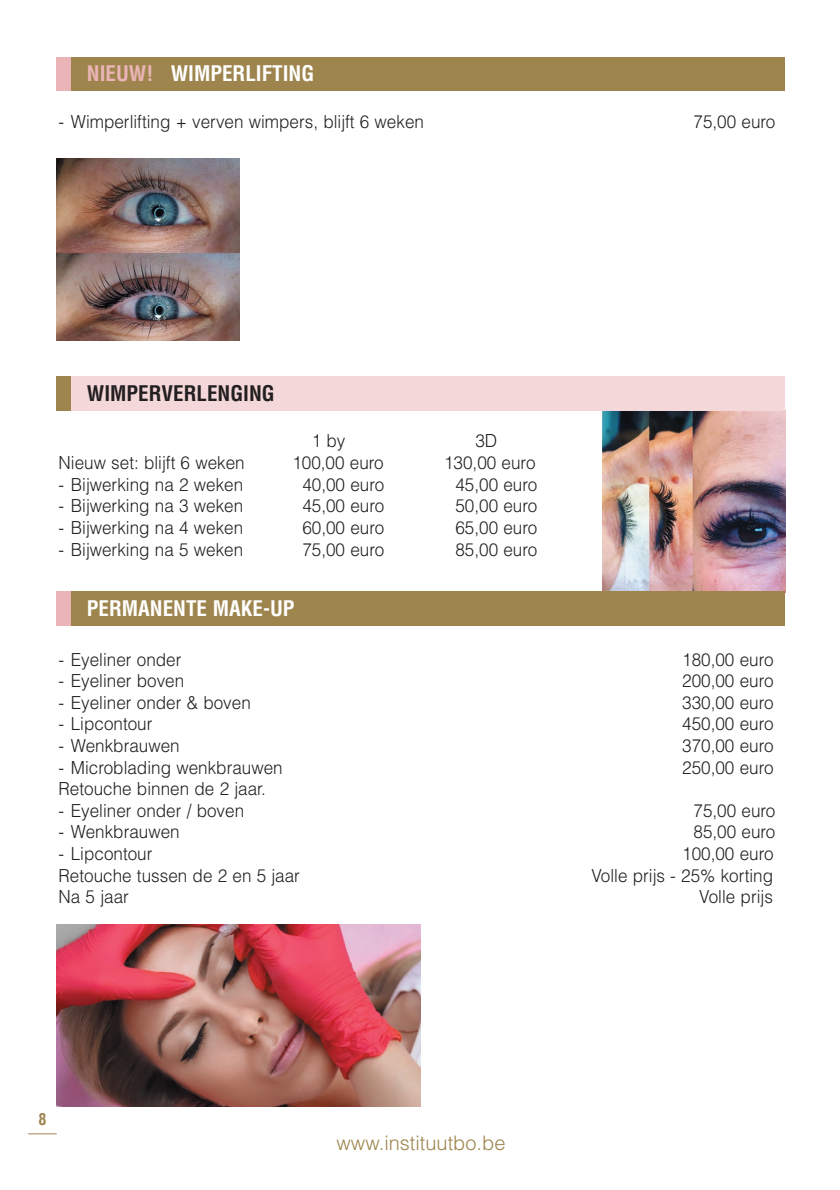
<style>
.page{position:relative;width:840px;height:1190px;background:#fff}
.page>*{position:absolute;margin:0;border:0;box-sizing:border-box;transform-origin:0 0}
.t1{font:700 condensed 21px "Helvetica";color:#fff}
.t2{font:700 condensed 21px "Helvetica";color:#231f20}
.t3{font:300 20px "Helvetica";color:#9e854e}
.t4{font:300 18px "Helvetica";color:#231f20;scale:.95 1}
.t5{font:700 condensed 16px "Helvetica";color:#9e854e}
.s1{color:#ebb5b8}
</style>
<div class="page">
<div style="left:57px;top:57px;width:728px;height:34px;background:#9e854e"></div>
<div style="left:57px;top:57px;width:14px;height:34px;background:#ebb5b8"></div>
<img style="left:603px;top:410px;width:182px;height:182px">
<img style="left:57px;top:924px;width:364px;height:183px">
<img style="left:57px;top:158px;width:182px;height:182px">
<div style="left:57px;top:376px;width:728px;height:34px;background:#f4d7d8"></div>
<div style="left:57px;top:376px;width:14px;height:34px;background:#9e854e"></div>
<div style="left:57px;top:592px;width:728px;height:34px;background:#9e854e"></div>
<div style="left:57px;top:592px;width:14px;height:34px;background:#ebb5b8"></div>
<svg style="left:28px;top:1134px;width:29px;height:1px"></svg>
<p class="t1" style="left:87px;top:65px;width:229px"><span class="s1">NIEUW!</span> WIMPERLIFTING</p>
<p class="t4" style="left:59px;top:115px;width:386px">- Wimperlifting + verven wimpers, blijft 6 weken</p>
<p class="t4" style="left:694px;top:115px;width:88px">75,00 euro</p>
<p class="t2" style="left:87px;top:385px;width:189px">WIMPERVERLENGING</p>
<p class="t4" style="left:312px;top:434px;width:37px">1 by</p>
<p class="t4" style="left:475px;top:434px;width:25px">3D</p>
<p class="t4" style="left:59px;top:456px;width:198px">Nieuw set: blijft 6 weken</p>
<p class="t4" style="left:292px;top:456px;width:98px">100,00 euro</p>
<p class="t4" style="left:444px;top:456px;width:98px">130,00 euro</p>
<p class="t4" style="left:59px;top:478px;width:196px">- Bijwerking na 2 weken</p>
<p class="t4" style="left:302px;top:478px;width:88px">40,00 euro</p>
<p class="t4" style="left:455px;top:478px;width:88px">45,00 euro</p>
<p class="t4" style="left:59px;top:500px;width:196px">- Bijwerking na 3 weken</p>
<p class="t4" style="left:302px;top:500px;width:88px">45,00 euro</p>
<p class="t4" style="left:455px;top:500px;width:88px">50,00 euro</p>
<p class="t4" style="left:59px;top:521px;width:196px">- Bijwerking na 4 weken</p>
<p class="t4" style="left:302px;top:521px;width:88px">60,00 euro</p>
<p class="t4" style="left:455px;top:521px;width:88px">65,00 euro</p>
<p class="t4" style="left:59px;top:543px;width:196px">- Bijwerking na 5 weken</p>
<p class="t4" style="left:302px;top:543px;width:88px">75,00 euro</p>
<p class="t4" style="left:455px;top:543px;width:88px">85,00 euro</p>
<p class="t1" style="left:87px;top:601px;width:209px">PERMANENTE MAKE-UP</p>
<p class="t4" style="left:59px;top:653px;width:131px">- Eyeliner onder</p>
<p class="t4" style="left:682px;top:653px;width:98px">180,00 euro</p>
<p class="t4" style="left:59px;top:674px;width:134px">- Eyeliner boven</p>
<p class="t4" style="left:682px;top:674px;width:98px">200,00 euro</p>
<p class="t4" style="left:59px;top:696px;width:204px">- Eyeliner onder &amp; boven</p>
<p class="t4" style="left:682px;top:696px;width:98px">330,00 euro</p>
<p class="t4" style="left:59px;top:717px;width:100px">- Lipcontour</p>
<p class="t4" style="left:682px;top:717px;width:98px">450,00 euro</p>
<p class="t4" style="left:59px;top:739px;width:129px">- Wenkbrauwen</p>
<p class="t4" style="left:682px;top:739px;width:98px">370,00 euro</p>
<p class="t4" style="left:59px;top:761px;width:238px">- Microblading wenkbrauwen</p>
<p class="t4" style="left:682px;top:761px;width:98px">250,00 euro</p>
<p class="t4" style="left:59px;top:782px;width:220px">Retouche binnen de 2 jaar.</p>
<p class="t4" style="left:59px;top:804px;width:197px">- Eyeliner onder / boven</p>
<p class="t4" style="left:694px;top:804px;width:88px">75,00 euro</p>
<p class="t4" style="left:59px;top:825px;width:129px">- Wenkbrauwen</p>
<p class="t4" style="left:694px;top:825px;width:88px">85,00 euro</p>
<p class="t4" style="left:59px;top:847px;width:100px">- Lipcontour</p>
<p class="t4" style="left:682px;top:847px;width:98px">100,00 euro</p>
<p class="t4" style="left:59px;top:869px;width:256px">Retouche tussen de 2 en 5 jaar</p>
<p class="t4" style="left:591px;top:869px;width:193px">Volle prijs - 25% korting</p>
<p class="t4" style="left:59px;top:890px;width:76px">Na 5 jaar</p>
<p class="t4" style="left:699px;top:890px;width:79px">Volle prijs</p>
<p class="t5" style="left:39px;top:1113px;width:9px">8</p>
<p class="t3" style="left:337px;top:1136px;width:170px">www.instituutbo.be</p>
</div>
